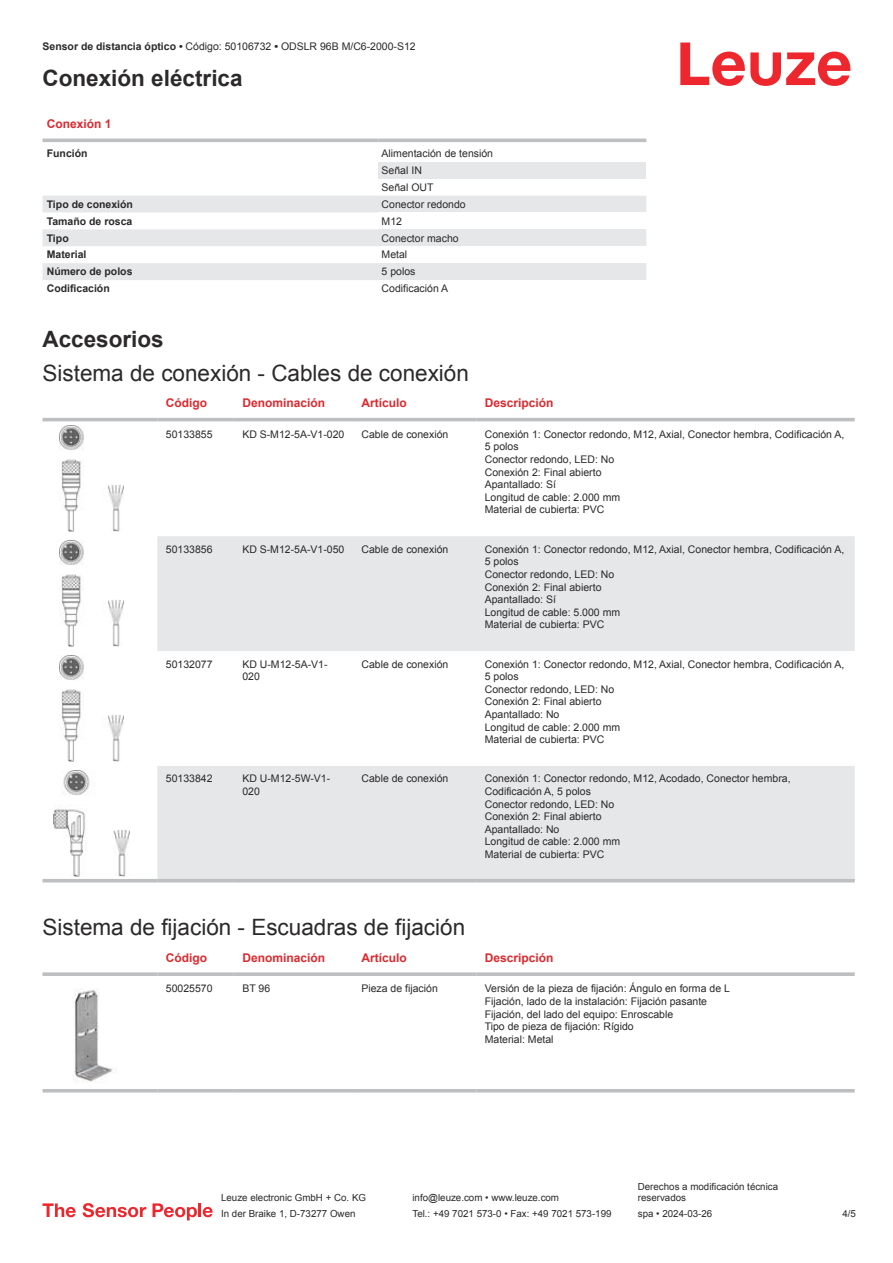
<style>
.page{position:relative;width:893px;height:1263px;background:#fff}
.page>*{position:absolute;margin:0;border:0;box-sizing:border-box;transform-origin:0 0}
.t1{font:22.5px "Arial";color:#2b292a}
.t2{font:700 22.5px "Arial";color:#2b292a}
.t3{font:700 12px "Arial";color:#db2a30}
.t4{font:10.5px/12.6px "Arial";color:#2b292a}
.t5{font:700 10.5px "Arial";color:#2b292a}
.t6{font:9.75px/11.7px "Arial";color:#2b292a}
.s1{font-weight:700}
</style>
<div class="page">
<svg style="left:680px;top:43px;width:170px;height:43px"></svg>
<svg style="left:43px;top:138px;width:603px;height:58px"></svg>
<svg style="left:43px;top:196px;width:335px;height:84px;fill:#e6e7e9"></svg>
<hr style="left:43px;top:139px;width:335px;height:3px;background:#bdbfc1">
<hr style="left:378px;top:139px;width:268px;height:3px;background:#bdbfc1">
<svg style="left:378px;top:145px;width:268px;height:51px"></svg>
<div style="left:378px;top:162px;width:268px;height:17px;background:#e6e7e9"></div>
<div style="left:378px;top:196px;width:268px;height:16px;background:#e6e7e9"></div>
<div style="left:378px;top:229px;width:268px;height:17px;background:#e6e7e9"></div>
<div style="left:378px;top:263px;width:268px;height:17px;background:#e6e7e9"></div>
<svg style="left:43px;top:421px;width:812px;height:462px"></svg>
<svg style="left:157px;top:536px;width:698px;height:343px;fill:#e6e7e9"></svg>
<hr style="left:43px;top:418px;width:114px;height:3px;background:#bdbfc1">
<hr style="left:157px;top:418px;width:77px;height:3px;background:#bdbfc1">
<hr style="left:234px;top:418px;width:119px;height:3px;background:#bdbfc1">
<hr style="left:353px;top:418px;width:123px;height:3px;background:#bdbfc1">
<hr style="left:476px;top:418px;width:379px;height:3px;background:#bdbfc1">
<hr style="left:43px;top:879px;width:114px;height:3px;background:#bdbfc1">
<hr style="left:157px;top:879px;width:77px;height:3px;background:#bdbfc1">
<hr style="left:234px;top:879px;width:119px;height:3px;background:#bdbfc1">
<hr style="left:353px;top:879px;width:123px;height:3px;background:#bdbfc1">
<hr style="left:476px;top:879px;width:379px;height:3px;background:#bdbfc1">
<img style="left:59px;top:426px;width:65px;height:106px">
<img style="left:59px;top:540px;width:65px;height:107px">
<img style="left:59px;top:655px;width:65px;height:107px">
<img style="left:53px;top:770px;width:77px;height:106px">
<svg style="left:43px;top:1092px;width:812px;height:1px"></svg>
<svg style="left:43px;top:972px;width:114px;height:4px"></svg>
<svg style="left:157px;top:972px;width:77px;height:4px"></svg>
<svg style="left:234px;top:972px;width:119px;height:4px"></svg>
<svg style="left:353px;top:972px;width:123px;height:4px"></svg>
<svg style="left:476px;top:972px;width:379px;height:4px;background:#c3c5c7"></svg>
<hr style="left:43px;top:1089px;width:114px;height:3px;background:#bdbfc1">
<hr style="left:157px;top:1089px;width:77px;height:3px;background:#bdbfc1">
<hr style="left:234px;top:1089px;width:119px;height:3px;background:#bdbfc1">
<hr style="left:353px;top:1089px;width:123px;height:3px;background:#bdbfc1">
<hr style="left:476px;top:1089px;width:379px;height:3px;background:#bdbfc1">
<img style="left:73px;top:989px;width:44px;height:93px">
<svg style="left:43px;top:1203px;width:33px;height:14px"></svg>
<svg style="left:83px;top:1203px;width:63px;height:14px"></svg>
<svg style="left:153px;top:1203px;width:44px;height:17px"></svg>
<hr style="left:198px;top:1203px;width:3px;height:14px;background:#ed272d">
<svg style="left:203px;top:1207px;width:10px;height:10px"></svg>
<p class="t4" style="left:43px;top:41px;width:375px"><span class="s1">Sensor de distancia óptico •</span> Código: 50106732 <span class="s1">•</span> ODSLR 96B M/C6-2000-S12</p>
<h1 class="t2" style="left:43px;top:70px;width:202px">Conexión eléctrica</h1>
<p class="t3" style="left:47px;top:119px;width:66px">Conexión 1</p>
<p class="t5" style="left:47px;top:149px;width:42px">Función</p>
<p class="t4" style="left:382px;top:146px;width:113px;line-height:17px">Alimentación de tensión<br>Señal IN<br>Señal OUT</p>
<p class="t5" style="left:47px;top:200px;width:88px">Tipo de conexión</p>
<p class="t4" style="left:382px;top:199px;width:86px">Conector redondo</p>
<p class="t5" style="left:47px;top:217px;width:87px">Tamaño de rosca</p>
<p class="t4" style="left:382px;top:216px;width:22px">M12</p>
<p class="t5" style="left:47px;top:234px;width:23px">Tipo</p>
<p class="t4" style="left:382px;top:233px;width:79px">Conector macho</p>
<p class="t5" style="left:47px;top:251px;width:41px">Material</p>
<p class="t4" style="left:382px;top:249px;width:27px">Metal</p>
<p class="t5" style="left:47px;top:268px;width:87px">Número de polos</p>
<p class="t4" style="left:382px;top:266px;width:35px">5 polos</p>
<p class="t5" style="left:47px;top:285px;width:65px">Codificación</p>
<p class="t4" style="left:382px;top:283px;width:68px">Codificación A</p>
<h1 class="t2" style="left:43px;top:331px;width:123px">Accesorios</h1>
<h1 class="t1" style="left:43px;top:364px;width:428px">Sistema de conexión - Cables de conexión</h1>
<p class="t3" style="left:166px;top:398px;width:43px">Código</p>
<p class="t3" style="left:242px;top:398px;width:84px">Denominación</p>
<p class="t3" style="left:361px;top:398px;width:47px">Artículo</p>
<p class="t3" style="left:485px;top:398px;width:70px">Descripción</p>
<p class="t4" style="left:166px;top:429px;width:48px">50133855</p>
<p class="t4" style="left:242px;top:429px;width:104px">KD S-M12-5A-V1- 020</p>
<p class="t4" style="left:361px;top:429px;width:88px">Cable de conexión</p>
<p class="t4" style="left:485px;top:429px;width:361px">Conexión 1: Conector redondo, M12, Axial, Conector hembra, Codificación A,<br>5 polos<br>Conector redondo, LED: No<br>Conexión 2: Final abierto<br>Apantallado: Sí<br>Longitud de cable: 2.000 mm<br>Material de cubierta: PVC</p>
<p class="t4" style="left:166px;top:544px;width:48px">50133856</p>
<p class="t4" style="left:242px;top:544px;width:104px">KD S-M12-5A-V1- 050</p>
<p class="t4" style="left:361px;top:544px;width:88px">Cable de conexión</p>
<p class="t4" style="left:485px;top:544px;width:361px">Conexión 1: Conector redondo, M12, Axial, Conector hembra, Codificación A,<br>5 polos<br>Conector redondo, LED: No<br>Conexión 2: Final abierto<br>Apantallado: Sí<br>Longitud de cable: 5.000 mm<br>Material de cubierta: PVC</p>
<p class="t4" style="left:166px;top:658px;width:48px">50132077</p>
<p class="t4" style="left:242px;top:658px;width:87px">KD U-M12-5A-V1-<br>020</p>
<p class="t4" style="left:361px;top:658px;width:88px">Cable de conexión</p>
<p class="t4" style="left:485px;top:658px;width:361px">Conexión 1: Conector redondo, M12, Axial, Conector hembra, Codificación A,<br>5 polos<br>Conector redondo, LED: No<br>Conexión 2: Final abierto<br>Apantallado: No<br>Longitud de cable: 2.000 mm<br>Material de cubierta: PVC</p>
<p class="t4" style="left:166px;top:773px;width:48px">50133842</p>
<p class="t4" style="left:242px;top:773px;width:89px">KD U-M12-5W-V1-<br>020</p>
<p class="t4" style="left:361px;top:773px;width:88px">Cable de conexión</p>
<p class="t4" style="left:485px;top:773px;width:307px">Conexión 1: Conector redondo, M12, Acodado, Conector hembra,<br>Codificación A, 5 polos<br>Conector redondo, LED: No<br>Conexión 2: Final abierto<br>Apantallado: No<br>Longitud de cable: 2.000 mm<br>Material de cubierta: PVC</p>
<h1 class="t1" style="left:43px;top:919px;width:424px">Sistema de fijación - Escuadras de fijación</h1>
<p class="t3" style="left:166px;top:953px;width:43px">Código</p>
<p class="t3" style="left:242px;top:953px;width:84px">Denominación</p>
<p class="t3" style="left:361px;top:953px;width:47px">Artículo</p>
<p class="t3" style="left:485px;top:953px;width:70px">Descripción</p>
<p class="t4" style="left:166px;top:983px;width:48px">50025570</p>
<p class="t4" style="left:242px;top:983px;width:29px">BT 96</p>
<p class="t4" style="left:361px;top:983px;width:78px">Pieza de fijación</p>
<p class="t4" style="left:485px;top:983px;width:247px">Versión de la pieza de fijación: Ángulo en forma de L Fijación, lado de la instalación: Fijación pasante Fijación, del lado del equipo: Enroscable<br>Tipo de pieza de fijación: Rígido<br>Material: Metal</p>
<p class="t6" style="left:221px;top:1193px;width:146px">Leuze electronic GmbH + Co. KG</p>
<p class="t6" style="left:412px;top:1193px;width:148px">info@leuze.com • www.leuze.com</p>
<p class="t6" style="left:638px;top:1181px;width:142px">Derechos a modificación técnica reservados</p>
<p class="t6" style="left:221px;top:1209px;width:136px">In der Braike 1, D-73277 Owen</p>
<p class="t6" style="left:412px;top:1209px;width:201px">Tel.: +49 7021 573-0 • Fax: +49 7021 573-199</p>
<p class="t6" style="left:638px;top:1209px;width:76px">spa • 2024-03-26</p>
<p class="t6" style="left:842px;top:1209px;width:15px">4 /5</p>
</div>
